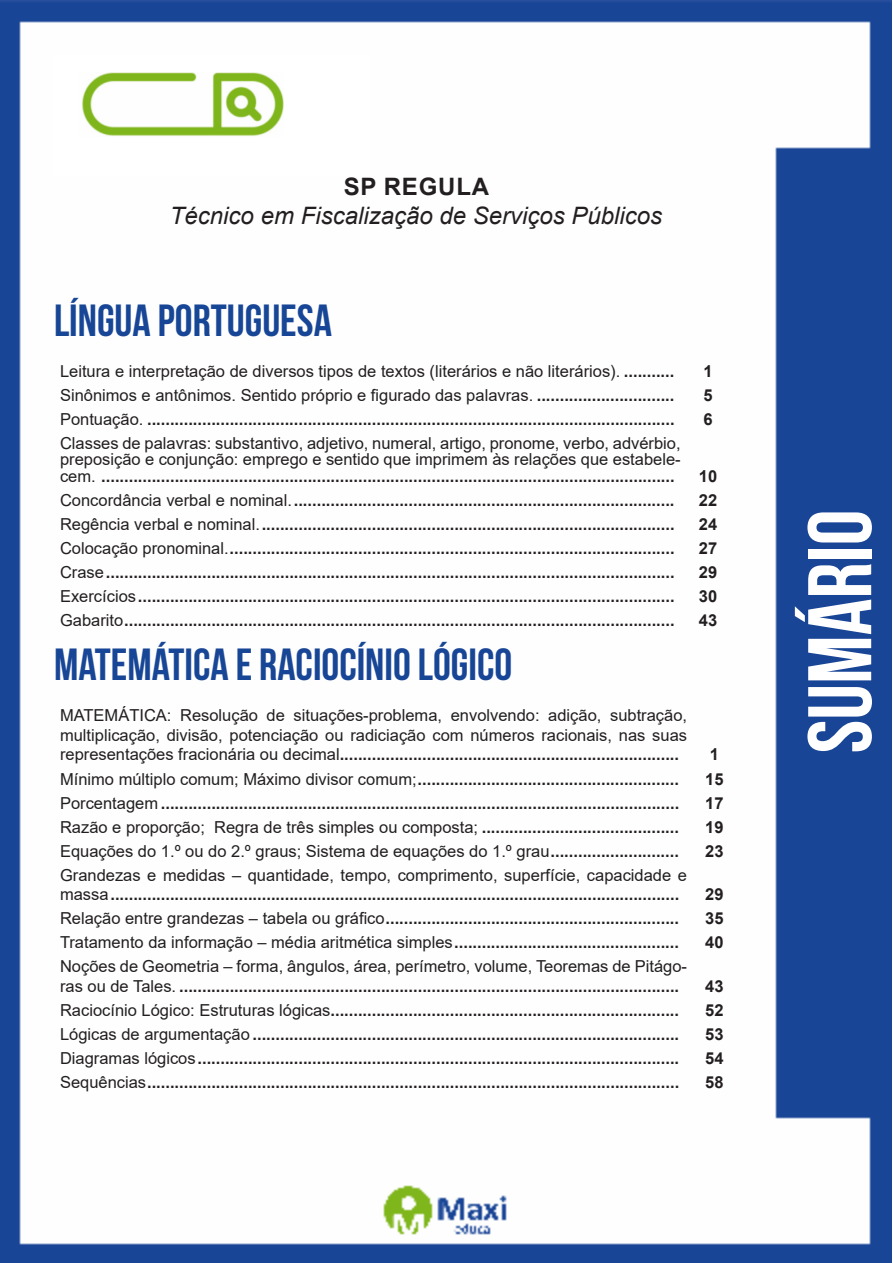
<style>
.page{position:relative;width:893px;height:1263px;background:#fff}
.page>*{position:absolute;margin:0;border:0;box-sizing:border-box;transform-origin:0 0}
.t1{font:700 90px "Bebas Neue";color:#fff}
.t2{font:700 45px "Bebas Neue";color:#184696}
.t3{font:italic 24px "Arial";color:#231f20}
.t4{font:700 24px "Arial";letter-spacing:.035em;color:#231f20}
.ALTERNATIVAS{font:700 16.5px/19.8px "Arial";color:#231f20}
.ALTERNATIVAS-2{font:16.5px/16.5px "Arial";color:#231f20;text-align:justify}
.INDICE{font:700 16.5px "Arial";color:#231f20}
.s1{font-weight:700}
.s2{font-weight:400}
</style>
<div class="page">
<img style="left:0;top:0;width:892px;height:1263px">
<div style="left:53px;top:55px;width:317px;height:121px;background:#fff"></div>
<img style="left:82px;top:72px;width:201px;height:64px">
<p class="t4" style="left:344px;top:170px;width:147px">SP REGULA</p>
<p class="t3" style="left:170px;top:200px;width:494px">Técnico em Fiscalização de Serviços Públicos</p>
<p class="t2" style="left:54px;top:295px;width:279px">LÍNGUA PORTUGUESA</p>
<p class="ALTERNATIVAS-2" style="left:60px;top:363px;width:616px">Leitura e interpretação de diversos tipos de textos (literários e não literários). <span class="s1">...........</span></p>
<p class="INDICE" style="left:703px;top:359px;width:11px">1</p>
<p class="ALTERNATIVAS-2" style="left:60px;top:387px;width:616px">Sinônimos e antônimos. Sentido próprio e figurado das palavras. <span class="s1">..............................</span></p>
<p class="INDICE" style="left:703px;top:383px;width:11px">5</p>
<p class="ALTERNATIVAS" style="left:60px;top:409px;width:616px"><span class="s2">Pontuação.</span> ...................................................................................................................</p>
<p class="INDICE" style="left:703px;top:407px;width:11px">6</p>
<p class="ALTERNATIVAS-2" style="left:60px;top:435px;width:622px">Classes de palavras: substantivo, adjetivo, numeral, artigo, pronome, verbo, advérbio, preposição e conjunção: emprego e sentido que imprimem às relações que estabele&shy;cem. <span class="s1">.............................................................................................................................</span></p>
<p class="INDICE" style="left:699px;top:464px;width:20px">10</p>
<p class="ALTERNATIVAS" style="left:60px;top:490px;width:616px"><span class="s2">Concordância verbal e nominal.</span>...................................................................................</p>
<p class="INDICE" style="left:699px;top:488px;width:20px">22</p>
<p class="ALTERNATIVAS" style="left:60px;top:514px;width:616px"><span class="s2">Regência verbal e nominal.</span>..........................................................................................</p>
<p class="INDICE" style="left:699px;top:512px;width:20px">24</p>
<p class="ALTERNATIVAS" style="left:60px;top:538px;width:616px"><span class="s2">Colocação pronominal.</span>.................................................................................................</p>
<p class="INDICE" style="left:699px;top:536px;width:20px">27</p>
<p class="ALTERNATIVAS" style="left:60px;top:562px;width:616px"><span class="s2">Crase</span>............................................................................................................................</p>
<p class="INDICE" style="left:699px;top:560px;width:20px">29</p>
<p class="ALTERNATIVAS" style="left:60px;top:586px;width:616px"><span class="s2">Exercícios</span>.....................................................................................................................</p>
<p class="INDICE" style="left:699px;top:584px;width:20px">30</p>
<p class="ALTERNATIVAS" style="left:60px;top:610px;width:616px"><span class="s2">Gabarito</span>........................................................................................................................</p>
<p class="INDICE" style="left:699px;top:608px;width:20px">43</p>
<p class="t2" style="left:54px;top:640px;width:460px">MATEMÁTICA E RACIOCÍNIO LÓGICO</p>
<p class="ALTERNATIVAS-2" style="left:60px;top:705px;width:629px;line-height:19.8px">MATEMÁTICA: Resolução de situações-problema, envolvendo: adição, subtração, multiplicação, divisão, potenciação ou radiciação com números racionais, nas suas representações fracionária ou decimal<span class="s1">..........................................................................</span></p>
<p class="INDICE" style="left:710px;top:743px;width:11px">1</p>
<p class="ALTERNATIVAS" style="left:60px;top:769px;width:621px"><span class="s2">Mínimo múltiplo comum; Máximo divisor comum;</span>.........................................................</p>
<p class="INDICE" style="left:705px;top:767px;width:20px">15</p>
<p class="ALTERNATIVAS" style="left:60px;top:793px;width:621px"><span class="s2">Porcentagem</span> .................................................................................................................</p>
<p class="INDICE" style="left:705px;top:791px;width:20px">17</p>
<p class="ALTERNATIVAS-2" style="left:60px;top:818px;width:620px">Razão e proporção; Regra de três simples ou composta; <span class="s1">...........................................</span></p>
<p class="INDICE" style="left:705px;top:815px;width:20px">19</p>
<p class="ALTERNATIVAS-2" style="left:60px;top:842px;width:620px">Equações do 1.º ou do 2.º graus; Sistema de equações do 1.º grau<span class="s1">............................</span></p>
<p class="INDICE" style="left:705px;top:839px;width:20px">23</p>
<p class="ALTERNATIVAS" style="left:60px;top:865px;width:629px"><span class="s2">Grandezas e medidas – quantidade, tempo, comprimento, superfície, capacidade e massa</span>............................................................................................................................</p>
<p class="INDICE" style="left:705px;top:883px;width:20px">29</p>
<p class="ALTERNATIVAS" style="left:60px;top:909px;width:621px"><span class="s2">Relação entre grandezas – tabela ou gráfico</span>................................................................</p>
<p class="INDICE" style="left:705px;top:907px;width:20px">35</p>
<p class="ALTERNATIVAS" style="left:60px;top:933px;width:620px"><span class="s2">Tratamento da informação – média aritmética simples</span>.................................................</p>
<p class="INDICE" style="left:705px;top:931px;width:20px">40</p>
<p class="ALTERNATIVAS" style="left:60px;top:957px;width:629px"><span class="s2">Noções de Geometria – forma, ângulos, área, perímetro, volume, Teoremas de Pitágo&shy;ras ou de Tales.</span> .............................................................................................................</p>
<p class="INDICE" style="left:705px;top:975px;width:20px">43</p>
<p class="ALTERNATIVAS" style="left:60px;top:1001px;width:621px"><span class="s2">Raciocínio Lógico: Estruturas lógicas</span>............................................................................</p>
<p class="INDICE" style="left:705px;top:999px;width:20px">52</p>
<p class="ALTERNATIVAS" style="left:60px;top:1025px;width:621px"><span class="s2">Lógicas de argumentação</span> .............................................................................................</p>
<p class="INDICE" style="left:705px;top:1023px;width:20px">53</p>
<p class="ALTERNATIVAS" style="left:60px;top:1049px;width:621px"><span class="s2">Diagramas lógicos</span>.........................................................................................................</p>
<p class="INDICE" style="left:705px;top:1047px;width:20px">54</p>
<p class="ALTERNATIVAS" style="left:60px;top:1073px;width:621px"><span class="s2">Sequências</span>....................................................................................................................</p>
<p class="INDICE" style="left:705px;top:1071px;width:20px">58</p>
<h1 class="t1" style="left:791px;top:753px;width:245px;rotate:-90deg">SUMÁRIO</h1>
</div>
